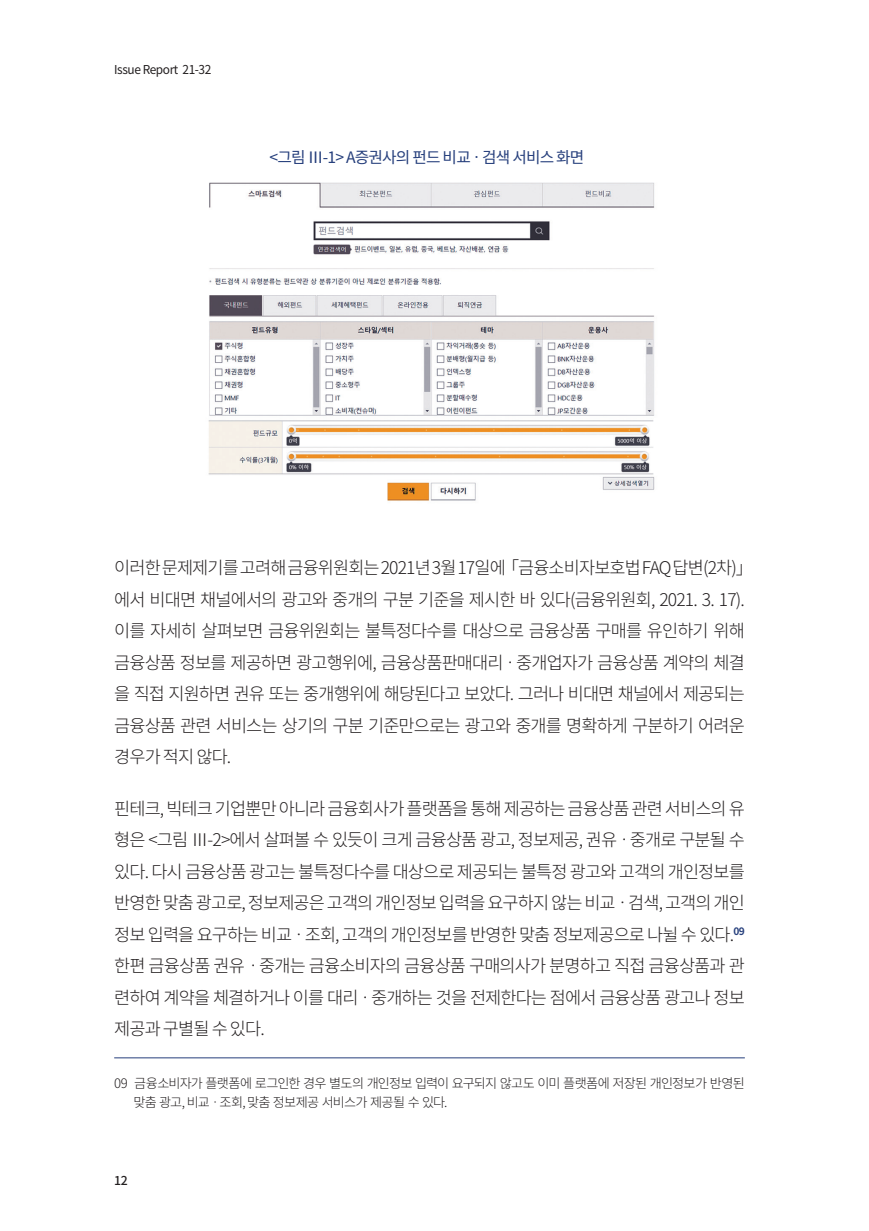
<style>
.page{position:relative;width:869px;height:1231px;background:#fff}
.page>*{position:absolute;margin:0;border:0;box-sizing:border-box;transform-origin:0 0}
.본문{font:300 17.5px/31.5px "Noto Sans CJ Kkr";letter-spacing:-.05em;color:#231f20}
.그림제목_공백5에서2로줄임{font:15.75px "Noto Sans CJ Kkr";letter-spacing:-.05em;color:#263f7c}
.각주{font:300 13.12px/19.2px "Noto Sans CJ Kkr";letter-spacing:-.06em;color:#231f20}
.t1{font:12.25px "Noto Sans CJ Kkr";letter-spacing:-.035em;color:#231f20}
.t2{font:500 12.25px "Noto Sans CJ Kkr";color:#231f20}
</style>
<div class="page">
<hr style="left:114px;top:1057px;width:630px;height:1px;background:#263f7c">
<img style="left:208px;top:182px;width:447px;height:319px">
<p class="t1" style="left:114px;top:63px;width:99px">Issue Report 21-32</p>
<p class="그림제목_공백5에서2로줄임" style="left:269px;top:148px;width:316px">&lt;그림 Ⅲ-1&gt; A증권사의 펀드 비교ㆍ검색 서비스 화면</p>
<p class="본문" style="left:114px;top:552px;width:640px">이러한문제제기를고려해금융위원회는 2021년 3월 17일에「금융소비자보호법 FAQ 답변(2차)」에서 비대면 채널에서의 광고와 중개의 구분 기준을 제시한 바 있다(금융위원회, 2021. 3. 17). 이를 자세히 살펴보면 금융위원회는 불특정다수를 대상으로 금융상품 구매를 유인하기 위해 금융상품 정보를 제공하면 광고행위에, 금융상품판매대리ㆍ중개업자가 금융상품 계약의 체결 을 직접 지원하면 권유 또는 중개행위에 해당된다고 보았다. 그러나 비대면 채널에서 제공되는 금융상품 관련 서비스는 상기의 구분 기준만으로는 광고와 중개를 명확하게 구분하기 어려운 경우가 적지 않다.</p>
<p class="본문" style="left:114px;top:792px;width:632px;text-align:justify">핀테크, 빅테크 기업뿐만 아니라 금융회사가 플랫폼을 통해 제공하는 금융상품 관련 서비스의 유 형은 &lt;그림 Ⅲ-2&gt;에서 살펴볼 수 있듯이 크게 금융상품 광고, 정보제공, 권유ㆍ중개로 구분될 수 있다. 다시 금융상품 광고는 불특정다수를 대상으로 제공되는 불특정 광고와 고객의 개인정보를 반영한 맞춤 광고로, 정보제공은 고객의 개인정보 입력을 요구하지 않는 비교ㆍ검색, 고객의 개인 정보 입력을 요구하는 비교ㆍ조회, 고객의 개인정보를 반영한 맞춤 정보제공으로 나뉠 수 있다.<sup>09 </sup>한편 금융상품 권유ㆍ중개는 금융소비자의 금융상품 구매의사가 분명하고 직접 금융상품과 관 련하여 계약을 체결하거나 이를 대리ㆍ중개하는 것을 전제한다는 점에서 금융상품 광고나 정보 제공과 구별될 수 있다.</p>
<p class="각주" style="left:133px;top:1073px;width:612px;text-indent:-19px">09 금융소비자가 플랫폼에 로그인한 경우 별도의 개인정보 입력이 요구되지 않고도 이미 플랫폼에 저장된 개인정보가 반영된 맞춤 광고, 비교ㆍ조회, 맞춤 정보제공 서비스가 제공될 수 있다.</p>
<p class="t2" style="left:114px;top:1173px;width:15px">12</p>
</div>
